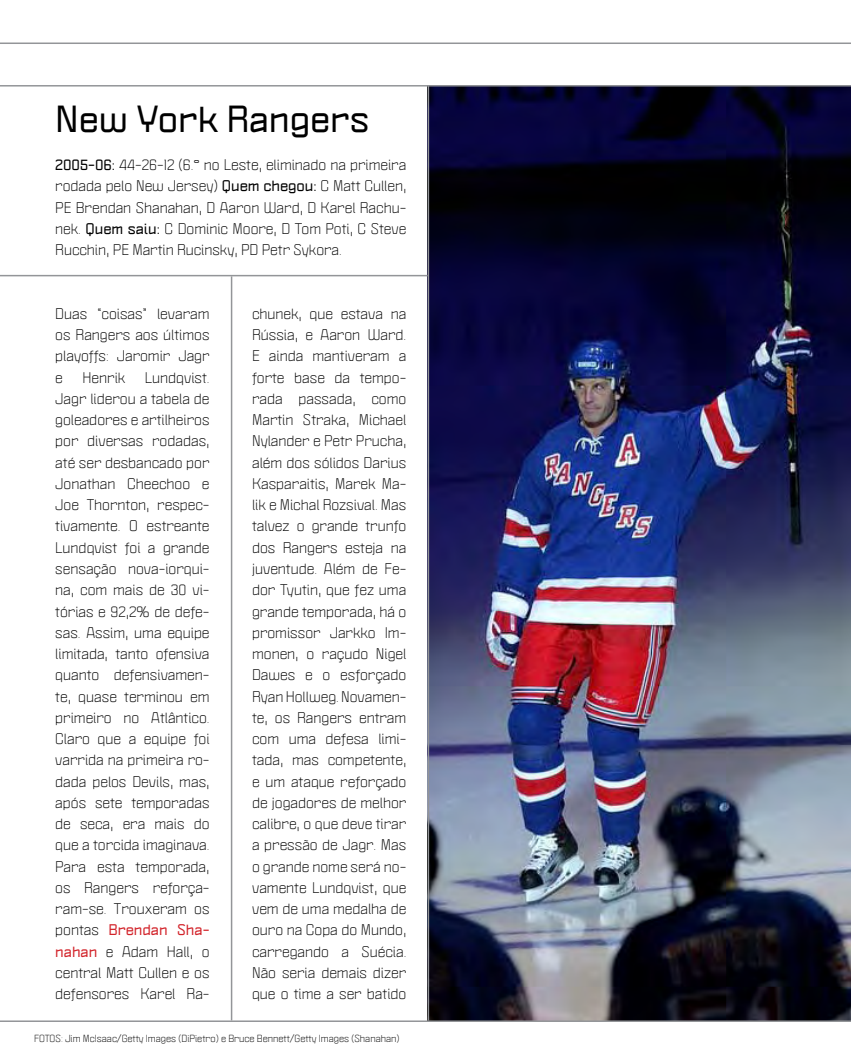
<style>
.page{position:relative;width:851px;height:1063px;background:#fff}
.page>*{position:absolute;margin:0;border:0;box-sizing:border-box;transform-origin:0 0}
.t1{font:700 33px "Politica XT";color:#000}
.t2{font:13.5px/21.3px "Politica XT";color:#000;text-align:justify}
.t3{font:9px "Politica XT";color:#000}
.s1{font-weight:700}
.s2{font-weight:700;color:#d2232a}
</style>
<div class="page">
<img style="left:429px;top:87px;width:421px;height:933px">
<hr style="left:0;top:1020px;width:850px;height:2px;background:#939598">
<hr style="left:0;top:275px;width:427px;height:1px;background:#939598">
<hr style="left:0;top:43px;width:850px;height:1px;background:#939598">
<hr style="left:0;top:85px;width:850px;height:2px;background:#939598">
<hr style="left:427px;top:85px;width:2px;height:935px;background:#939598">
<hr style="left:231px;top:276px;width:1px;height:744px;background:#939598">
<h1 class="t1" style="left:55px;top:97px;width:315px">New York Rangers</h1>
<p class="t2" style="left:55px;top:154px;width:352px"><span class="s1">2005-06:</span> 44-26-12 (6.° no Leste, eliminado na primeira rodada pelo New Jersey) <span class="s1">Quem chegou:</span> C Matt Cullen, PE Brendan Shanahan, D Aaron Ward, D Karel Rachu&shy;nek. <span class="s1">Quem saiu:</span> C Dominic Moore, D Tom Poti, C Steve Rucchin, PE Martin Rucinsky, PD Petr Sykora.</p>
<p class="t2" style="left:55px;top:303px;width:156px">Duas “coisas” levaram os Rangers aos últimos playoffs: Jaromir Jagr e</p>
<p class="t2" style="left:252px;top:303px;width:156px">chunek, que estava na Rússia, e Aaron Ward.<br>E ainda mantiveram a forte base da tempo&shy;rada passada, como Martin Straka, Michael Nylander e Petr Prucha, além dos sólidos Darius Kasparaitis, Marek Ma&shy;lik e Michal Rozsival. Mas talvez o grande trunfo dos Rangers esteja na juventude. Além de Fe&shy;dor Tyutin, que fez uma grande temporada, há o promissor Jarkko Im&shy;monen, o raçudo Nigel Dawes e o esforçado Ryan Hollweg. Novamen&shy;te, os Rangers entram com uma defesa limi&shy;tada, mas competente, e um ataque reforçado de jogadores de melhor calibre, o que deve tirar a pressão de Jagr. Mas o grande nome será no&shy;vamente Lundqvist, que vem de uma medalha de ouro na Copa do Mundo, carregando a Suécia.<br>Não seria demais dizer que o time a ser batido</p>
<p class="t2" style="left:55px;top:367px;width:156px;text-indent:90px">Lundqvist.<br>Jagr liderou a tabela de goleadores e artilheiros por diversas rodadas, até ser desbancado por Jonathan Cheechoo e Joe Thornton, respec&shy;tivamente. O estreante Lundqvist foi a grande sensação nova-iorqui&shy;na, com mais de 30 vi&shy;tórias e 92,2% de defe&shy;sas. Assim, uma equipe limitada, tanto ofensiva quanto defensivamen&shy;te, quase terminou em primeiro no Atlântico.<br>Claro que a equipe foi varrida na primeira ro&shy;dada pelos Devils, mas, após sete temporadas de seca, era mais do que a torcida imaginava.<br>Para esta temporada, os Rangers reforça&shy;ram-se. Trouxeram os pontas <span class="s2">Brendan Sha&shy;nahan</span> e Adam Hall, o central Matt Cullen e os defensores Karel Ra-</p>
<p class="t3" style="left:34px;top:1033px;width:367px">FOTOS: Jim McIsaac/Getty Images (DiPietro) e Bruce Bennett/Getty Images (Shanahan)</p>
<p class="t2" style="left:83px;top:367px;width:44px">Henrik</p>
</div>
